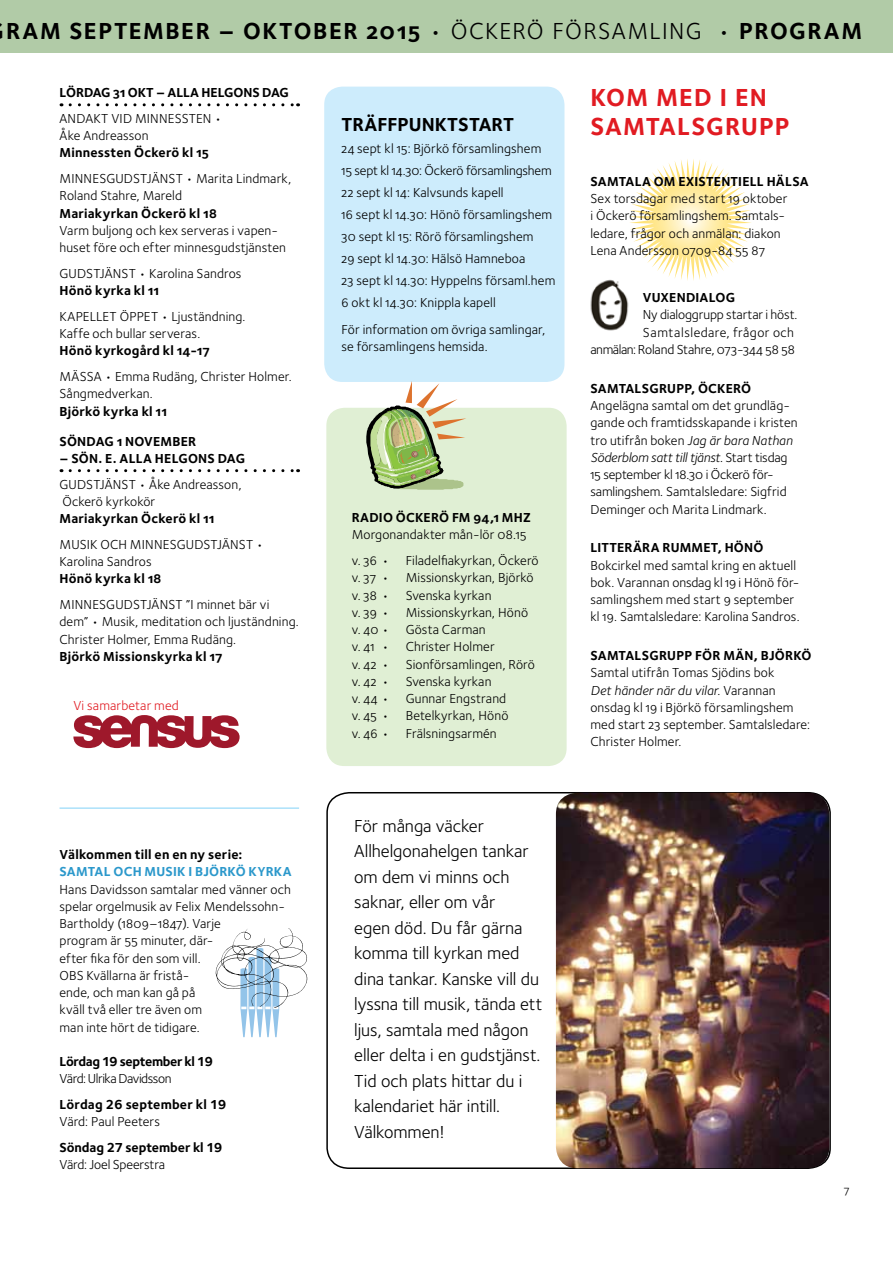
<style>
.page{position:relative;width:893px;height:1263px;background:#fff}
.page>*{position:absolute;margin:0;border:0;box-sizing:border-box;transform-origin:0 0}
.t1{font:700 25.5px/28.5px "Foundry Sterling";color:#e11b22}
.t2{font:24px "Foundry Sterling Bold OSF";letter-spacing:.065em;color:#000}
.t3{font:24px "Foundry Sterling Book OSF";color:#000}
.t4{font:700 19.5px "Foundry Sterling";color:#000}
.t5{font:18px/25.5px "Foundry Sterling Book OSF";letter-spacing:-.005em;color:#000}
.t6{font:13.5px/17.2px "Foundry Sterling Book OSF";letter-spacing:.01em;color:#000}
.t7{font:13.5px "Foundry Sterling Bold OSF";letter-spacing:.015em;color:#000}
.t8{font:700 13.5px "Foundry Sterling";color:#000}
.t9{font:italic 13.5px "Foundry Sterling";letter-spacing:-.01em;color:#000}
.t10{font:italic 13.5px "Foundry Sterling";letter-spacing:.01em;color:#000}
.t11{font:700 13.5px "Foundry Sterling";letter-spacing:.015em;color:#2b98cb}
.t12{font:700 13.5px "Foundry Sterling";letter-spacing:-.025em;color:#000}
.t13{font:13.5px "Foundry Sterling Book OSF";letter-spacing:-.035em;color:#000}
.t14{font:13.5px "Foundry Sterling Book OSF";letter-spacing:-.01em;color:#000}
.t15{font:13.5px "Foundry Sterling Book OSF";letter-spacing:.01em;color:#e11b22}
.t16{font:12px "Foundry Sterling Book OSF";color:#000}
.s1{font-family:"Foundry Sterling Book OSF"}
.s2{font-family:"Foundry Sterling";font-style:italic}
.s3{font-family:"Foundry Sterling Book OSF";font-style:normal}
</style>
<div class="page">
<div style="left:0;top:0;width:893px;height:53px;background:#b1cba7"></div>
<svg style="left:70px;top:103px;width:229px;height:3px"></svg>
<svg style="left:70px;top:469px;width:229px;height:3px"></svg>
<svg style="left:630px;top:159px;width:121px;height:122px"></svg>
<img style="left:590px;top:277px;width:44px;height:54px">
<div style="left:324px;top:87px;width:240px;height:295px;background:#cdecfc;border-radius:18px"></div>
<div style="left:326px;top:408px;width:241px;height:358px;background:#e0efd4;border-radius:18px"></div>
<svg style="left:366px;top:381px;width:100px;height:109px"></svg>
<svg style="left:326px;top:792px;width:505px;height:377px"></svg>
<img style="left:556px;top:793px;width:273px;height:375px">
<svg style="left:216px;top:929px;width:91px;height:108px"></svg>
<hr style="left:60px;top:807px;width:239px;height:2px;background:#abe1fa">
<svg style="left:73px;top:715px;width:167px;height:33px"></svg>
<h2 class="t2" style="left:6px;top:14px;width:478px">ram september – oktober 2015 <span class="s1">• ÖCKER</span></h2>
<h2 class="t3" style="left:527px;top:14px;width:71px">Ö FÖRSA</h2>
<h2 class="t3" style="left:627px;top:14px;width:36px">MLING</h2>
<h2 class="t2" style="left:717px;top:14px;width:146px"><span class="s1">•</span> program</h2>
<p class="t7" style="left:60px;top:83px;width:10px">LÖRDAG</p>
<p class="t7" style="left:113px;top:83px;width:64px">31 OKT – ALLA</p>
<p class="t7" style="left:201px;top:83px;width:19px">HELGONS</p>
<p class="t7" style="left:262px;top:83px;width:10px">DAG</p>
<p class="t6" style="left:60px;top:109px;width:10px">ANDAKT</p>
<p class="t6" style="left:111px;top:109px;width:44px">VID MINNESSTEN</p>
<p class="t6" style="left:214px;top:109px;width:9px">•</p>
<p class="t6" style="left:60px;top:126px;width:90px">Åke Andreasson</p>
<p class="t7" style="left:60px;top:143px;width:151px">Minnessten Öckerö kl 15</p>
<p class="t6" style="left:60px;top:169px;width:20px">MINNESG</p>
<p class="t6" style="left:115px;top:169px;width:53px">UDSTJÄNST</p>
<p class="t6" style="left:186px;top:169px;width:107px">• Marita Lindmark,</p>
<p class="t6" style="left:60px;top:187px;width:124px">Roland Stahre, Mareld</p>
<p class="t7" style="left:60px;top:203px;width:159px">Mariakyrkan Öckerö kl 18</p>
<p class="t6" style="left:60px;top:221px;width:228px">Varm buljong och kex serveras i vapen&shy;huset före och efter minnesgudstjänsten</p>
<p class="t6" style="left:60px;top:264px;width:62px">GUDSTJÄNST</p>
<p class="t6" style="left:139px;top:264px;width:104px">• Karolina Sandros</p>
<p class="t7" style="left:60px;top:281px;width:101px">Hönö kyrka kl 11</p>
<p class="t6" style="left:60px;top:307px;width:31px">KAPELLET</p>
<p class="t6" style="left:60px;top:307px;width:188px;text-indent:60px">ÖPPET • Ljuständning.<br>Kaffe och bullar serveras.</p>
<p class="t7" style="left:60px;top:341px;width:152px">Hönö kyrkogård kl 14-17</p>
<p class="t6" style="left:60px;top:368px;width:29px">MÄSSA</p>
<p class="t6" style="left:60px;top:368px;width:234px;text-indent:45px">• Emma Rudäng, Christer Holmer.<br>Sångmedverkan.</p>
<p class="t7" style="left:60px;top:401px;width:109px">Björkö kyrka kl 11</p>
<p class="t7" style="left:60px;top:431px;width:10px">SÖNDAG</p>
<p class="t7" style="left:117px;top:431px;width:46px">1 NOVEMBER</p>
<p class="t7" style="left:60px;top:449px;width:22px">– SÖN</p>
<p class="t7" style="left:99px;top:449px;width:31px">. E. ALLA</p>
<p class="t7" style="left:155px;top:449px;width:19px">HELGONS</p>
<p class="t7" style="left:218px;top:449px;width:10px">DAG</p>
<p class="t6" style="left:60px;top:475px;width:62px">GUDSTJÄNST</p>
<p class="t6" style="left:62px;top:475px;width:181px;text-indent:77px">• Åke Andreasson,<br>Öckerö kyrkokör</p>
<p class="t7" style="left:60px;top:509px;width:156px">Mariakyrkan Öckerö kl 11</p>
<p class="t6" style="left:60px;top:535px;width:91px">MUSIK OCH MINNESG</p>
<p class="t6" style="left:186px;top:535px;width:53px">UDSTJÄNST</p>
<p class="t6" style="left:256px;top:535px;width:9px">•</p>
<p class="t6" style="left:60px;top:553px;width:94px">Karolina Sandros</p>
<p class="t7" style="left:60px;top:569px;width:103px">Hönö kyrka kl 18</p>
<p class="t6" style="left:60px;top:596px;width:20px">MINNESG</p>
<p class="t6" style="left:115px;top:596px;width:53px">UDSTJÄNST</p>
<p class="t6" style="left:60px;top:596px;width:241px;text-indent:126px">”I minnet bär vi dem” • Musik, meditation och ljuständning.<br>Christer Holmer, Emma Rudäng.</p>
<p class="t7" style="left:60px;top:647px;width:164px">Björkö Missionskyrka kl 17</p>
<p class="t15" style="left:73px;top:696px;width:107px">Vi samarbetar med</p>
<p class="t8" style="left:60px;top:845px;width:184px">Välkommen till en en ny serie:</p>
<p class="t11" style="left:60px;top:862px;width:234px">Samtal och musik i Björkö kyrka</p>
<p class="t6" style="left:60px;top:880px;width:233px">Hans Davidsson samtalar med vänner och spelar orgelmusik av Felix Mendelssohn-<br>Bartholdy (1809–1847). Varje<br>program är 55 minuter, där-<br>efter fika för den som vill.<br>OBS Kvällarna är fristå-<br>ende, och man kan gå på<br>kväll två eller tre även om<br>man inte hört de tidigare.</p>
<p class="t12" style="left:60px;top:1052px;width:155px">Lördag 19 september kl 19</p>
<p class="t13" style="left:60px;top:1069px;width:114px">Värd: Ulrika Davidsson</p>
<p class="t8" style="left:60px;top:1095px;width:168px">Lördag 26 september kl 19</p>
<p class="t6" style="left:60px;top:1113px;width:102px">Värd: Paul Peeters</p>
<p class="t8" style="left:60px;top:1138px;width:164px">Söndag 27 september kl 19</p>
<p class="t14" style="left:60px;top:1155px;width:107px">Värd: Joel Speerstra</p>
<h3 class="t4" style="left:341px;top:111px;width:129px">TräffpunktSTART</h3>
<p class="t6" style="left:341px;top:137px;width:215px;line-height:22px">24 sept kl 15: Björkö församlingshem<br>15 sept kl 14.30: Öckerö församlingshem 22 sept kl 14: Kalvsunds kapell<br>16 sept kl 14.30: Hönö församlingshem 30 sept kl 15: Rörö församlingshem<br>29 sept kl 14.30: Hälsö Hamneboa<br>23 sept kl 14.30: Hyppelns församl.hem 6 okt kl 14.30: Knippla kapell</p>
<p class="t6" style="left:341px;top:320px;width:205px">För information om övriga samlingar, se församlingens hemsida.</p>
<p class="t7" style="left:352px;top:508px;width:9px">RADIO</p>
<p class="t7" style="left:396px;top:508px;width:136px">Öckerö FM 94,1 Mhz</p>
<p class="t6" style="left:352px;top:521px;width:188px;line-height:25.8px">Morgonandakter mån-lör 08.15 v. 36 • Filadelfiakyrkan, Öckerö</p>
<p class="t6" style="left:352px;top:569px;width:185px">v. 37 • Missionskyrkan, Björkö v. 38 • Svenska kyrkan<br>v. 39 • Missionskyrkan, Hönö v. 40 • G östa Carman<br>v. 41 • Christer Holmer<br>v. 42 • Sionförsamlingen, Rörö v. 42 • Svenska kyrkan<br>v. 44 • Gunnar Engstrand<br>v. 45 • Betelkyrkan, Hönö<br>v. 46 • Frälsningsarmén</p>
<p class="t5" style="left:354px;top:812px;width:190px">För många väcker<br>Allhelgonahelgen tankar om dem vi minns och saknar, eller om vår<br>egen död. Du får gärna komma till kyrkan med dina tankar. Kanske vill du lyssna till musik, tända ett ljus, samtala med någon eller delta i en gudstjänst.<br>Tid och plats hittar du i kalendariet här intill.<br>Välkommen!</p>
<h1 class="t1" style="left:590px;top:83px;width:201px">kom med i en samtalsgrupp</h1>
<p class="t8" style="left:590px;top:172px;width:38px">SAMTALA</p>
<p class="t8" style="left:654px;top:172px;width:49px">OM EXISTENTIELL</p>
<p class="t8" style="left:767px;top:172px;width:10px">HÄLSA</p>
<p class="t6" style="left:590px;top:190px;width:198px">Sex torsdagar med start 19 oktober i Öckerö församlingshem. Samtals&shy;ledare, frågor och anmälan: diakon Lena Andersson 0709-84 55 87</p>
<p class="t8" style="left:643px;top:288px;width:35px">VUXENDIAL</p>
<p class="t8" style="left:716px;top:288px;width:20px">OG</p>
<p class="t6" style="left:590px;top:306px;width:208px;text-align:right">Ny dialoggrupp startar i höst.<br>Samtalsledare, frågor och<br>anmälan: Roland Stahre, 073-344 58 58</p>
<p class="t8" style="left:590px;top:379px;width:38px">SAMTALSGRUPP</p>
<p class="t8" style="left:691px;top:379px;width:27px">, ÖCKER</p>
<p class="t8" style="left:741px;top:379px;width:12px">Ö</p>
<p class="t6" style="left:590px;top:396px;width:209px">Angelägna samtal om det grundläg&shy;gande och framtidsskapande i kristen tro utifrån boken <span class="s2">Jag är bara Nathan</span></p>
<p class="t9" style="left:590px;top:448px;width:199px">Söderblom satt till tjänst<span class="s3">. Start tisdag</span></p>
<p class="t6" style="left:590px;top:465px;width:198px">15 september kl 18.30 i Öckerö för&shy;samlingshem. Samtalsledare: Sigfrid<br>Deminger och Marita Lindmark.</p>
<p class="t8" style="left:590px;top:538px;width:9px">LITTERÄRA</p>
<p class="t8" style="left:663px;top:538px;width:102px">RUMMET, HÖNÖ</p>
<p class="t6" style="left:590px;top:556px;width:211px">Bokcirkel med samtal kring en aktuell bok. Varannan onsdag kl 19 i Hönö för&shy;samlingshem med start 9 september kl 19. Samtalsledare: Karolina Sandros.</p>
<p class="t8" style="left:590px;top:646px;width:38px">SAMTALSGRUPP</p>
<p class="t8" style="left:695px;top:646px;width:118px">FÖR MÄN, BJÖRKÖ</p>
<p class="t6" style="left:590px;top:664px;width:185px">Samtal utifrån Tomas Sjödins bok</p>
<p class="t10" style="left:590px;top:680px;width:187px">Det händer när du vilar. <span class="s3">Varannan</span></p>
<p class="t6" style="left:590px;top:698px;width:221px">onsdag kl 19 i Björkö församlingshem med start 23 september. Samtalsledare:<br>Christer Holmer.</p>
<p class="t16" style="left:844px;top:1181px;width:7px">7</p>
</div>
